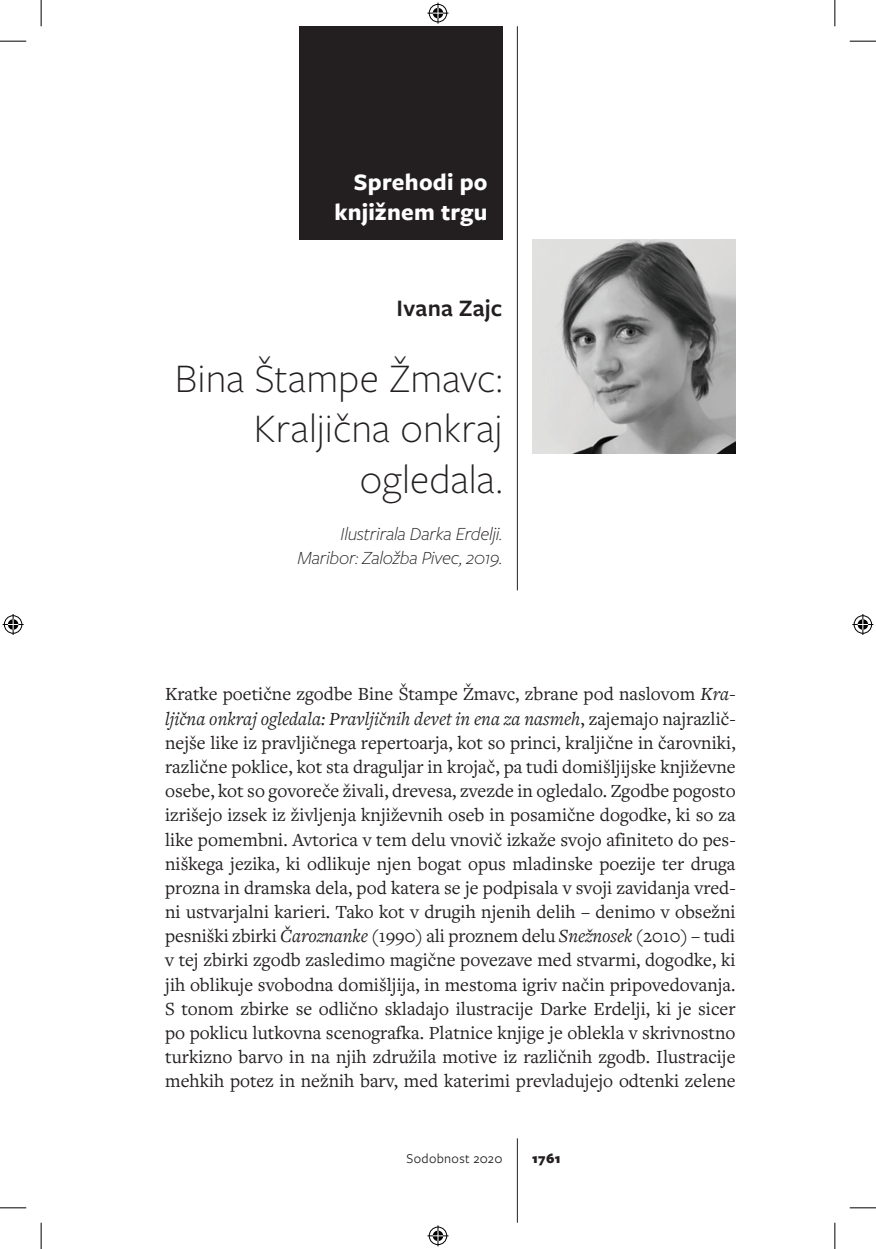
<style>
.page{position:relative;width:876px;height:1249px;background:#fff}
.page>*{position:absolute;margin:0;border:0;box-sizing:border-box;transform-origin:0 0}
.t1{font:300 42px/50.4px "Freight Sans Pro";letter-spacing:.005em;color:#231f20;text-align:right}
.t2{font:700 24.5px/29.4px "Freight Sans Pro";letter-spacing:.01em;color:#fff;text-align:right}
.t3{font:600 24.5px "Freight Sans Pro";letter-spacing:.01em;color:#231f20}
.t4{font:19.25px/24.2px "Freight Text Pro";color:#231f20;text-align:justify}
.t5{font:italic 300 19.25px/23.1px "Freight Sans Pro";letter-spacing:-.01em;color:#231f20;text-align:right}
.t6{font:14px "Freight Sans Pro";letter-spacing:.025em;color:#231f20}
.t7{font:900 14px "Freight Sans Pro";color:#231f20}
.s1{font-style:italic}
</style>
<div class="page">
<img style="left:532px;top:240px;width:204px;height:213px">
<hr style="left:517px;top:1137px;width:1px;height:85px;background:#231f20">
<hr style="left:517px;top:26px;width:1px;height:564px;background:#231f20">
<div style="left:299px;top:26px;width:203px;height:214px;background:#231f20"></div>
<svg style="left:0;top:41px;width:26px;height:1px"></svg>
<svg style="left:850px;top:41px;width:26px;height:1px"></svg>
<svg style="left:0;top:1207px;width:26px;height:1px"></svg>
<svg style="left:850px;top:1207px;width:26px;height:1px"></svg>
<svg style="left:41px;top:0;width:1px;height:26px"></svg>
<svg style="left:41px;top:1222px;width:1px;height:26px"></svg>
<svg style="left:835px;top:0;width:1px;height:26px"></svg>
<svg style="left:835px;top:1222px;width:1px;height:26px"></svg>
<svg style="left:427px;top:3px;width:21px;height:21px"></svg>
<svg style="left:427px;top:1225px;width:21px;height:20px"></svg>
<svg style="left:3px;top:614px;width:21px;height:21px"></svg>
<svg style="left:852px;top:614px;width:21px;height:21px"></svg>
<p class="t2" style="left:334px;top:167px;width:155px">Sprehodi po knjižnem trgu</p>
<p class="t3" style="left:396px;top:292px;width:107px">Ivana Zajc</p>
<h1 class="t1" style="left:175px;top:351px;width:329px">Bina Štampe Žmavc:<br>Kraljična onkraj ogledala.</h1>
<p class="t5" style="left:297px;top:521px;width:207px">Ilustrirala Darka Erdelji.<br>Maribor: Založba Pivec, 2019.</p>
<p class="t4" style="left:165px;top:681px;width:572px">Kratke poetične zgodbe Bine Štampe Žmavc, zbrane pod naslovom <span class="s1">Kra&shy;ljična onkraj ogledala: Pravljičnih devet in ena za nasmeh</span>, zajemajo najrazlič&shy;nejše like iz pravljičnega repertoarja, kot so princi, kraljične in čarovniki, različne poklice, kot sta draguljar in krojač, pa tudi domišljijske književne osebe, kot so govoreče živali, drevesa, zvezde in ogledalo. Zgodbe pogosto izrišejo izsek iz življenja književnih oseb in posamične dogodke, ki so za like pomembni. Avtorica v tem delu vnovič izkaže svojo afiniteto do pes&shy;niškega jezika, ki odlikuje njen bogat opus mladinske poezije ter druga prozna in dramska dela, pod katera se je podpisala v svoji zavidanja vred&shy;ni ustvarjalni karieri. Tako kot v drugih njenih delih – denimo v obsežni pesniški zbirki <span class="s1">Čaroznanke</span> (1990) ali proznem delu <span class="s1">Snežnosek</span> (2010) – tudi v tej zbirki zgodb zasledimo magične povezave med stvarmi, dogodke, ki jih oblikuje svobodna domišljija, in mestoma igriv način pripovedovanja.<br>S tonom zbirke se odlično skladajo ilustracije Darke Erdelji, ki je sicer po poklicu lutkovna scenografka. Platnice knjige je oblekla v skrivnostno turkizno barvo in na njih združila motive iz različnih zgodb. Ilustracije mehkih potez in nežnih barv, med katerimi prevladujejo odtenki zelene</p>
<p class="t6" style="left:406px;top:1148px;width:98px">Sodobnost 2020</p>
<p class="t7" style="left:532px;top:1147px;width:30px">1761</p>
</div>
